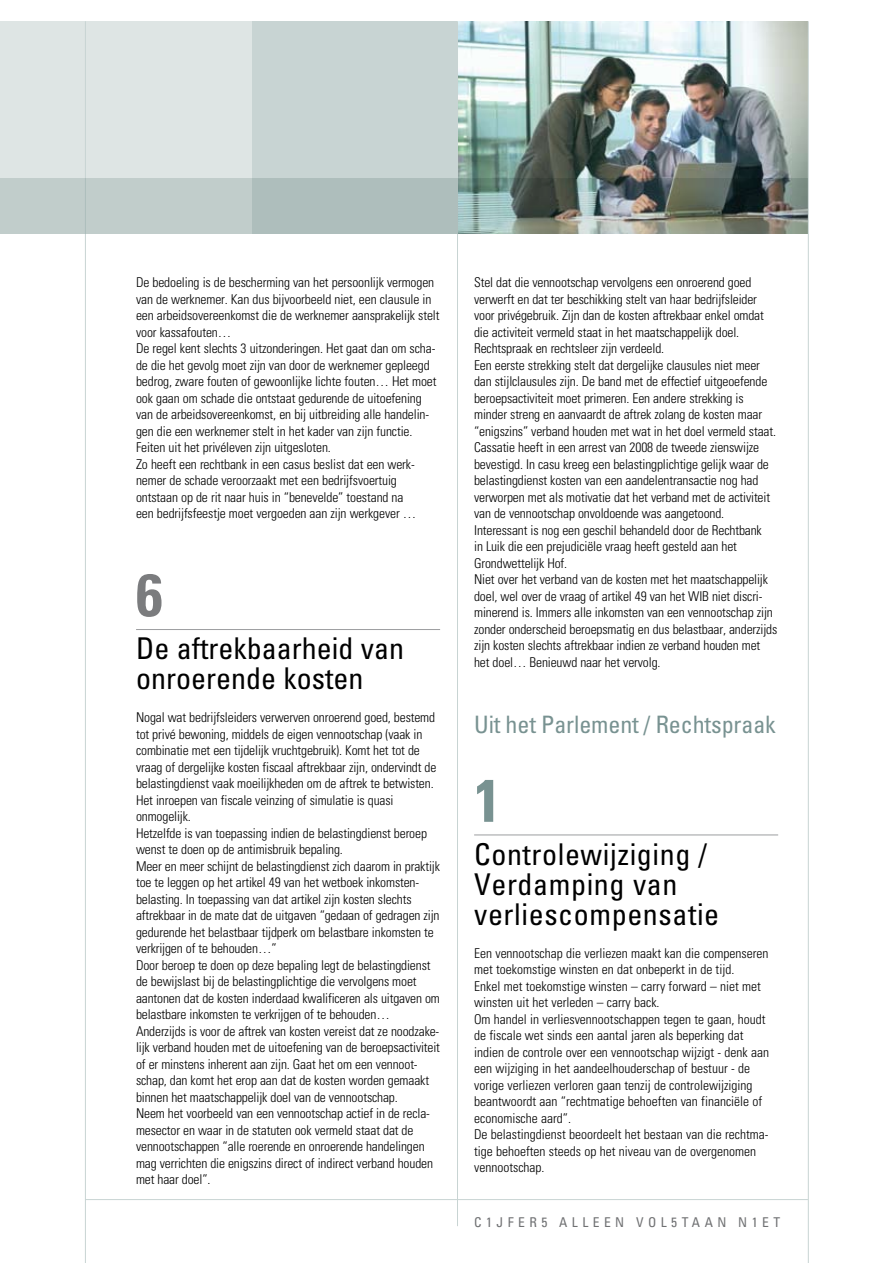
<style>
.page{position:relative;width:893px;height:1263px;background:#fff}
.page>*{position:absolute;margin:0;border:0;box-sizing:border-box;transform-origin:0 0}
.t1{font:700 condensed 60px "Univers";color:#7b7c7e}
.t2{font:60px "Univers Condensed Bold SC850";color:#789291}
.t3{font:condensed 30px/30px "Univers";letter-spacing:.02em;color:#000}
.t4{font:condensed 30px/30px "Univers";color:#000}
.t5{font:condensed 24px "Univers";letter-spacing:-.005em;color:#789291}
.t6{font:300 condensed 13.5px/16.5px "Univers";letter-spacing:-.01em;color:#000}
.t7{font:condensed 13.5px "Univers";letter-spacing:.33em;color:#707173}
</style>
<div class="page">
<div style="left:0;top:21px;width:489px;height:213px;background:#dee5e4"></div>
<img style="left:458px;top:21px;width:349px;height:158px">
<hr style="left:136px;top:629px;width:304px;height:1px;background:#9c9d9f">
<hr style="left:474px;top:834px;width:304px;height:1px;background:#9c9d9f">
<hr style="left:457px;top:21px;width:1px;height:1205px;background:#c8d4d3">
<hr style="left:85px;top:1199px;width:723px;height:1px;background:#c8d4d3">
<hr style="left:85px;top:21px;width:1px;height:1242px;background:#c8d4d3">
<hr style="left:808px;top:21px;width:1px;height:1242px;background:#c8d4d3">
<div style="left:252px;top:21px;width:204px;height:213px;background:#c8d4d3"></div>
<img style="left:0;top:179px;width:808px;height:55px">
<p class="t6" style="left:136px;top:274px;width:305px">De bedoeling is de bescherming van het persoonlijk vermogen van de werknemer. Kan dus bijvoorbeeld niet, een clausule in een arbeidsovereenkomst die de werknemer aansprakelijk stelt voor kassafouten…<br>De regel kent slechts 3 uitzonderingen. Het gaat dan om scha&shy;de die het gevolg moet zijn van door de werknemer gepleegd bedrog, zware fouten of gewoonlijke lichte fouten… Het moet ook gaan om schade die ontstaat gedurende de uitoefening van de arbeidsovereenkomst, en bij uitbreiding alle handelin&shy;gen die een werknemer stelt in het kader van zijn functie.<br>Feiten uit het privéleven zijn uitgesloten.<br>Zo heeft een rechtbank in een casus beslist dat een werk&shy;nemer de schade veroorzaakt met een bedrijfsvoertuig ontstaan op de rit naar huis in “benevelde” toestand na<br>een bedrijfsfeestje moet vergoeden aan zijn werkgever …</p>
<h1 class="t1" style="left:136px;top:558px;width:28px">6</h1>
<h2 class="t4" style="left:136px;top:633px;width:269px">De aftrekbaarheid van onroerende kosten</h2>
<p class="t6" style="left:136px;top:709px;width:305px">Nogal wat bedrijfsleiders verwerven onroerend goed, bestemd tot privé bewoning, middels de eigen vennootschap (vaak in combinatie met een tijdelijk vruchtgebruik). Komt het tot de vraag of dergelijke kosten fiscaal aftrekbaar zijn, ondervindt de belastingdienst vaak moeilijkheden om de aftrek te betwisten.<br>Het inroepen van fiscale veinzing of simulatie is quasi onmogelijk.<br>Hetzelfde is van toepassing indien de belastingdienst beroep wenst te doen op de antimisbruik bepaling.<br>Meer en meer schijnt de belastingdienst zich daarom in praktijk toe te leggen op het artikel 49 van het wetboek inkomsten&shy;belasting. In toepassing van dat artikel zijn kosten slechts aftrekbaar in de mate dat de uitgaven “gedaan of gedragen zijn gedurende het belastbaar tijdperk om belastbare inkomsten te verkrijgen of te behouden…”<br>Door beroep te doen op deze bepaling legt de belastingdienst de bewijslast bij de belastingplichtige die vervolgens moet aantonen dat de kosten inderdaad kwalificeren als uitgaven om belastbare inkomsten te verkrijgen of te behouden… Anderzijds is voor de aftrek van kosten vereist dat ze noodzake&shy;lijk verband houden met de uitoefening van de beroepsactiviteit of er minstens inherent aan zijn. Gaat het om een vennoot&shy;schap, dan komt het erop aan dat de kosten worden gemaakt binnen het maatschappelijk doel van de vennootschap.<br>Neem het voorbeeld van een vennootschap actief in de recla&shy;mesector en waar in de statuten ook vermeld staat dat de vennootschappen “alle roerende en onroerende handelingen mag verrichten die enigszins direct of indirect verband houden met haar doel”.</p>
<p class="t6" style="left:474px;top:274px;width:305px">Stel dat die vennootschap vervolgens een onroerend goed verwerft en dat ter beschikking stelt van haar bedrijfsleider voor privégebruik. Zijn dan de kosten aftrekbaar enkel omdat die activiteit vermeld staat in het maatschappelijk doel.<br>Rechtspraak en rechtsleer zijn verdeeld.<br>Een eerste strekking stelt dat dergelijke clausules niet meer dan stijlclausules zijn. De band met de effectief uitgeoefende beroepsactiviteit moet primeren. Een andere strekking is minder streng en aanvaardt de aftrek zolang de kosten maar “enigszins” verband houden met wat in het doel vermeld staat.<br>Cassatie heeft in een arrest van 2008 de tweede zienswijze bevestigd. In casu kreeg een belastingplichtige gelijk waar de belastingdienst kosten van een aandelentransactie nog had verworpen met als motivatie dat het verband met de activiteit van de vennootschap onvoldoende was aangetoond.<br>Interessant is nog een geschil behandeld door de Rechtbank<br>in Luik die een prejudiciële vraag heeft gesteld aan het Grondwettelijk Hof.<br>Niet over het verband van de kosten met het maatschappelijk doel, wel over de vraag of artikel 49 van het WIB niet discri&shy;minerend is. Immers alle inkomsten van een vennootschap zijn zonder onderscheid beroepsmatig en dus belastbaar, anderzijds zijn kosten slechts aftrekbaar indien ze verband houden met het doel… Benieuwd naar het vervolg.</p>
<h3 class="t5" style="left:474px;top:709px;width:303px">Uit het Parlement / Rechtspraak</h3>
<h1 class="t2" style="left:474px;top:764px;width:28px">1</h1>
<h2 class="t3" style="left:474px;top:838px;width:247px">Controlewijziging /<br>Verdamping van verliescompensatie</h2>
<p class="t6" style="left:474px;top:944px;width:296px">Een vennootschap die verliezen maakt kan die compenseren met toekomstige winsten en dat onbeperkt in de tijd.<br>Enkel met toekomstige winsten – carry forward – niet met winsten uit het verleden – carry back.<br>Om handel in verliesvennootschappen tegen te gaan, houdt de fiscale wet sinds een aantal jaren als beperking dat indien de controle over een vennootschap wijzigt - denk aan een wijziging in het aandeelhouderschap of bestuur - de vorige verliezen verloren gaan tenzij de controlewijziging beantwoordt aan “rechtmatige behoeften van financiële of economische aard”.<br>De belastingdienst beoordeelt het bestaan van die rechtma&shy;tige behoeften steeds op het niveau van de overgenomen vennootschap.</p>
<p class="t7" style="left:474px;top:1214px;width:308px">C1jfEr5 a llee n vol5taa n n1e t</p>
</div>
